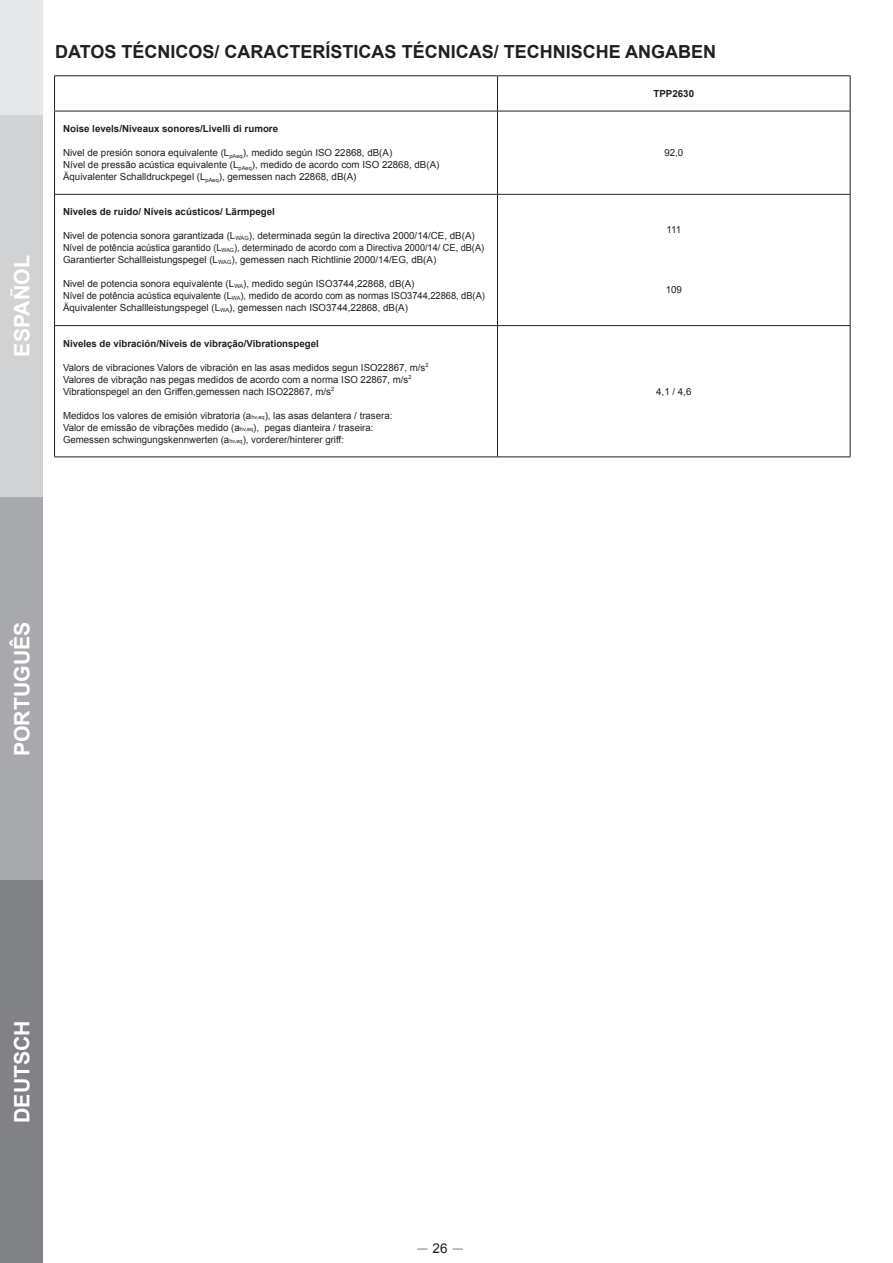
<style>
.page{position:relative;width:893px;height:1263px;background:#fff}
.page>*{position:absolute;margin:0;border:0;box-sizing:border-box;transform-origin:0 0}
.t1{font:700 21.3px "Arial";color:#fff}
.t2{font:700 18px "Arial";color:#231f20}
.t3{font:13.5px "Koz Min Pr 6 N";color:#231f20}
.t4{font:9.75px/12px "Arial";color:#231f20}
.t5{font:700 9.75px "Arial";color:#231f20}
.s1{font-size:5.7px}
.s2{font-family:"Arial"}
</style>
<div class="page">
<div style="left:0;top:0;width:43px;height:115px;background:#e6e7e9"></div>
<div style="left:0;top:115px;width:43px;height:382px;background:#d1d2d4"></div>
<div style="left:0;top:497px;width:43px;height:383px;background:#a8a9ad"></div>
<div style="left:0;top:880px;width:43px;height:383px;background:#808285"></div>
<hr style="left:54px;top:75px;width:443px;height:1px;background:#231f20">
<hr style="left:54px;top:76px;width:1px;height:35px;background:#231f20">
<hr style="left:497px;top:75px;width:353px;height:1px;background:#231f20">
<hr style="left:497px;top:76px;width:1px;height:35px;background:#231f20">
<hr style="left:850px;top:76px;width:1px;height:35px;background:#231f20">
<hr style="left:54px;top:111px;width:443px;height:1px;background:#231f20">
<hr style="left:54px;top:111px;width:1px;height:83px;background:#231f20">
<hr style="left:497px;top:111px;width:353px;height:1px;background:#231f20">
<hr style="left:497px;top:111px;width:1px;height:83px;background:#231f20">
<hr style="left:850px;top:111px;width:1px;height:83px;background:#231f20">
<hr style="left:54px;top:194px;width:443px;height:1px;background:#231f20">
<hr style="left:54px;top:195px;width:1px;height:130px;background:#231f20">
<hr style="left:497px;top:194px;width:353px;height:1px;background:#231f20">
<hr style="left:497px;top:195px;width:1px;height:130px;background:#231f20">
<hr style="left:850px;top:195px;width:1px;height:130px;background:#231f20">
<hr style="left:54px;top:325px;width:443px;height:1px;background:#231f20">
<hr style="left:54px;top:326px;width:1px;height:131px;background:#231f20">
<hr style="left:497px;top:325px;width:353px;height:1px;background:#231f20">
<hr style="left:497px;top:326px;width:1px;height:131px;background:#231f20">
<hr style="left:850px;top:326px;width:1px;height:131px;background:#231f20">
<hr style="left:54px;top:457px;width:443px;height:1px;background:#231f20">
<hr style="left:497px;top:457px;width:353px;height:1px;background:#231f20">
<h1 class="t1" style="left:8px;top:357px;width:103px;rotate:-90deg">ESPAÑOL</h1>
<h2 class="t2" style="left:55px;top:40px;width:662px">DATOS TÉCNICOS/ CARACTERÍSTICAS TÉCNICAS/ TECHNISCHE ANGABEN</h2>
<p class="t5" style="left:653px;top:87px;width:42px">TPP2630</p>
<p class="t5" style="left:63px;top:122px;width:217px">Noise levels/Niveaux sonores/Livelli di rumore</p>
<p class="t4" style="left:63px;top:147px;width:378px">Nivel de presión sonora equivalente (L<sub>pAeq</sub>), medido según ISO 22868, dB(A)<br>Nível de pressão acústica equivalente (L<sub>pAeq</sub>), medido de acordo com ISO 22868, dB(A)<br>Äquivalenter Schalldruckpegel (L<sub>pAeq</sub>), gemessen nach 22868, dB(A)</p>
<p class="t4" style="left:664px;top:147px;width:20px">92,0</p>
<p class="t5" style="left:63px;top:206px;width:213px">Niveles de ruido/ Níveis acústicos/ Lärmpegel</p>
<p class="t4" style="left:63px;top:230px;width:423px">Nivel de potencia sonora garantizada (L<span class="s1">WAG</span>), determinada según la directiva 2000/14/CE, dB(A)<br>Nível de potência acústica garantido (L<span class="s1">WAG</span>), determinado de acordo com a Directiva 2000/14/ CE, dB(A)<br>Garantierter Schallleistungspegel (L<span class="s1">WAG</span>), gemessen nach Richtlinie 2000/14/EG, dB(A)</p>
<p class="t4" style="left:63px;top:278px;width:423px">Nivel de potencia sonora equivalente (L<span class="s1">WA</span>), medido según ISO3744,22868, dB(A)<br>Nível de potência acústica equivalente (L<span class="s1">WA</span>), medido de acordo com as normas ISO3744,22868, dB(A)<br>Äquivalenter Schallleistungspegel (L<span class="s1">WA</span>), gemessen nach ISO3744,22868, dB(A)</p>
<p class="t4" style="left:666px;top:224px;width:16px">111</p>
<p class="t4" style="left:666px;top:284px;width:18px">109</p>
<p class="t5" style="left:63px;top:337px;width:257px">Niveles de vibración/Níveis de vibração/Vibrationspegel</p>
<p class="t4" style="left:63px;top:361px;width:367px">Valors de vibraciones Valors de vibración en las asas medidos segun ISO22867, m/s<sup>2<br></sup>Valores de vibração nas pegas medidos de acordo com a norma ISO 22867, m/s<sup>2<br></sup>Vibrationspegel an den Griffen,gemessen nach ISO22867, m/s<sup>2</sup></p>
<p class="t4" style="left:63px;top:409px;width:331px">Medidos los valores de emisión vibratoria (a<span class="s1">hv,eq</span>), las asas delantera / trasera:<br>Valor de emissão de vibrações medido (a<span class="s1">hv,eq</span>), pegas dianteira / traseira:<br>Gemessen schwingungskennwerten (a<span class="s1">hv,eq</span>), vorderer/hinterer griff:</p>
<p class="t4" style="left:656px;top:385px;width:37px">4,1 / 4,6</p>
<h1 class="t1" style="left:8px;top:756px;width:136px;rotate:-90deg">PORTUGUÊS</h1>
<h1 class="t1" style="left:8px;top:1123px;width:104px;rotate:-90deg">DEUTSCH</h1>
<h3 class="t3" style="left:416px;top:1241px;width:50px">−<span class="s2">26</span>−</h3>
</div>
